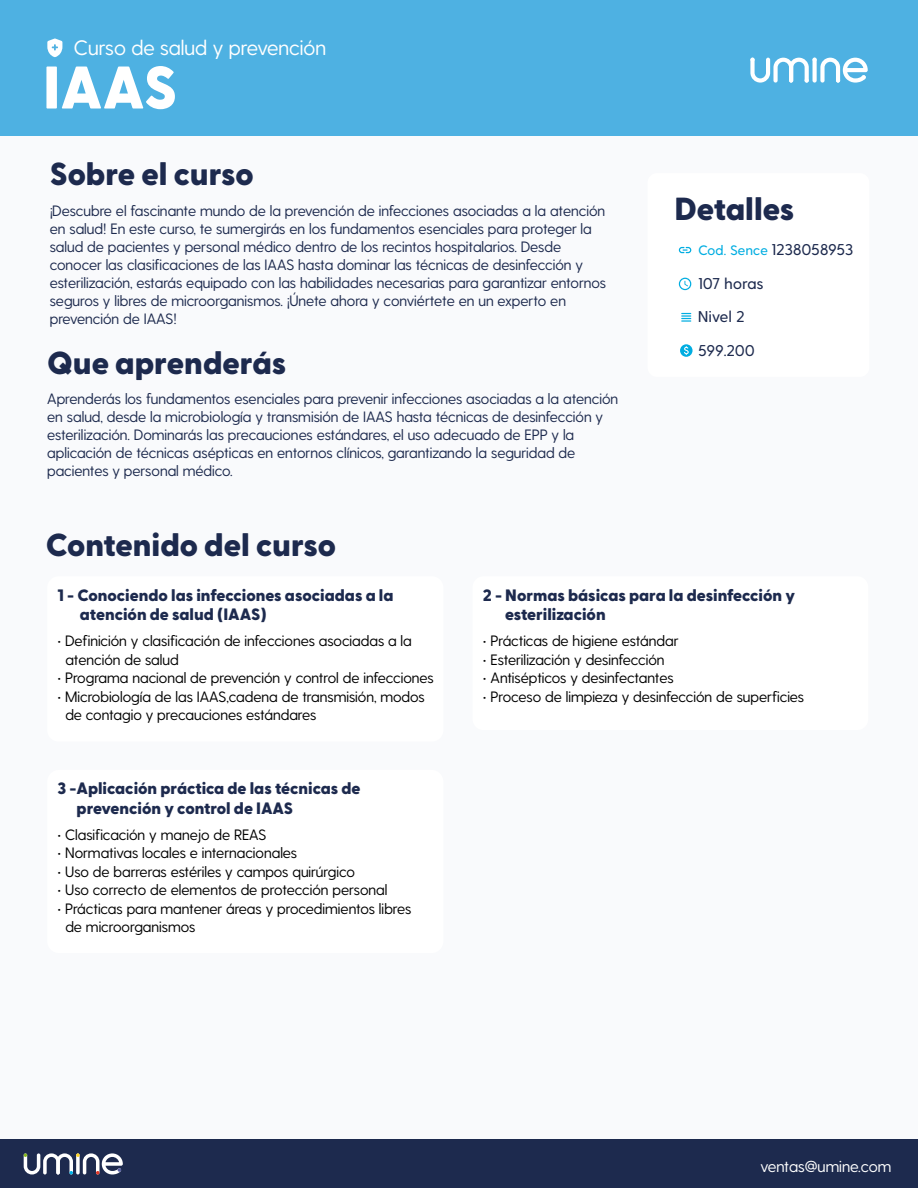
<style>
.page{position:relative;width:918px;height:1188px;background:#fff}
.page>*{position:absolute;margin:0;border:0;box-sizing:border-box;transform-origin:0 0}
.t1{font:800 60px "Greycliff CF";color:#fff}
.t2{font:800 31.95px "Greycliff CF";color:#1d2a4e}
.t3{font:21px "Greycliff CF";color:#fff}
.t4{font:800 16.5px/19.5px "Greycliff CF";color:#1d2a4e}
.t5{font:15.9px "Greycliff CF";color:#fff}
.t6{font:500 15.6px/33.3px "Greycliff CF";letter-spacing:.025em;color:#1d2a4e}
.t7{font:15px/18px "Greycliff CF";color:#1d2a4e}
.t8{font:15px/18.5px "Greycliff CF";color:#000}
.s1{font-size:13.8px;color:#00ade1}
</style>
<div class="page">
<div style="left:0;top:0;width:918px;height:137px;background:#4eb1e2"></div>
<svg style="left:750px;top:58px;width:118px;height:25px"></svg>
<div style="left:0;top:137px;width:918px;height:1051px;background:#f9fafc"></div>
<div style="left:648px;top:173px;width:221px;height:204px;background:#fff;border-radius:9px"></div>
<div style="left:0;top:1140px;width:918px;height:48px;background:#1d2a4e"></div>
<svg style="left:24px;top:1153px;width:99px;height:22px"></svg>
<div style="left:47px;top:576px;width:396px;height:166px;background:#fff;border-radius:11px"></div>
<div style="left:47px;top:770px;width:396px;height:183px;background:#fff;border-radius:12px"></div>
<div style="left:473px;top:576px;width:395px;height:154px;background:#fff;border-radius:11px"></div>
<svg style="left:679px;top:278px;width:12px;height:12px"></svg>
<svg style="left:679px;top:247px;width:12px;height:6px"></svg>
<svg style="left:680px;top:344px;width:13px;height:13px"></svg>
<svg style="left:681px;top:313px;width:10px;height:9px"></svg>
<svg style="left:47px;top:39px;width:15px;height:18px"></svg>
<h3 class="t3" style="left:74px;top:35px;width:254px">Curso de salud y prevención</h3>
<h1 class="t1" style="left:43px;top:41px;width:136px">IAAS</h1>
<h2 class="t2" style="left:50px;top:150px;width:205px">Sobre el curso</h2>
<p class="t7" style="left:50px;top:202px;width:558px">¡Descubre el fascinante mundo de la prevención de infecciones asociadas a la atención en salud! En este curso, te sumergirás en los fundamentos esenciales para proteger la salud de pacientes y personal médico dentro de los recintos hospitalarios. Desde conocer las clasificaciones de las IAAS hasta dominar las técnicas de desinfección y esterilización, estarás equipado con las habilidades necesarias para garantizar entornos seguros y libres de microorganismos. ¡Únete ahora y conviértete en un experto en prevención de IAAS!</p>
<h2 class="t2" style="left:47px;top:338px;width:241px">Que aprenderás</h2>
<p class="t7" style="left:47px;top:390px;width:573px">Aprenderás los fundamentos esenciales para prevenir infecciones asociadas a la atención en salud, desde la microbiología y transmisión de IAAS hasta técnicas de desinfección y esterilización. Dominarás las precauciones estándares, el uso adecuado de EPP y la aplicación de técnicas asépticas en entornos clínicos, garantizando la seguridad de pacientes y personal médico.</p>
<h2 class="t2" style="left:46px;top:520px;width:292px">Contenido del curso</h2>
<h2 class="t2" style="left:674px;top:185px;width:121px">Detalles</h2>
<p class="t6" style="left:698px;top:232px;width:156px"><span class="s1">Cod. Sence</span> 1238058953</p>
<p class="t6" style="left:698px;top:266px;width:67px">107 horas</p>
<p class="t6" style="left:698px;top:300px;width:58px">Nivel 2<br>599.200</p>
<p class="t4" style="left:80px;top:584px;width:315px;text-indent:-22px">1 - Conociendo las infecciones asociadas a la atención de salud (IAAS)</p>
<p class="t8" style="left:65px;top:632px;width:348px;text-indent:-8px">• Definición y clasificación de infecciones asociadas a la atención de salud</p>
<p class="t8" style="left:58px;top:668px;width:378px">• Programa nacional de prevención y control de infecciones</p>
<p class="t8" style="left:65px;top:687px;width:361px;text-indent:-8px">• Microbiología de las IAAS,cadena de transmisión, modos de contagio y precauciones estándares</p>
<p class="t4" style="left:77px;top:778px;width:286px;text-indent:-19px">3 -Aplicación práctica de las técnicas de prevención y control de IAAS</p>
<p class="t8" style="left:58px;top:825px;width:210px">• Clasificación y manejo de REAS</p>
<p class="t8" style="left:58px;top:844px;width:241px">• Normativas locales e internacionales</p>
<p class="t8" style="left:58px;top:862px;width:299px">• Uso de barreras estériles y campos quirúrgico</p>
<p class="t8" style="left:58px;top:880px;width:331px">• Uso correcto de elementos de protección personal</p>
<p class="t8" style="left:65px;top:899px;width:348px;text-indent:-8px">• Prácticas para mantener áreas y procedimientos libres de microorganismos</p>
<p class="t4" style="left:505px;top:584px;width:291px;text-indent:-22px">2 - Normas básicas para la desinfección y esterilización</p>
<p class="t8" style="left:483px;top:632px;width:197px">• Prácticas de higiene estándar</p>
<p class="t8" style="left:483px;top:650px;width:183px">• Esterilización y desinfección</p>
<p class="t8" style="left:483px;top:668px;width:192px">• Antisépticos y desinfectantes</p>
<p class="t8" style="left:483px;top:687px;width:323px">• Proceso de limpieza y desinfección de superficies</p>
<p class="t5" style="left:760px;top:1157px;width:132px">ventas@umine.com</p>
</div>
